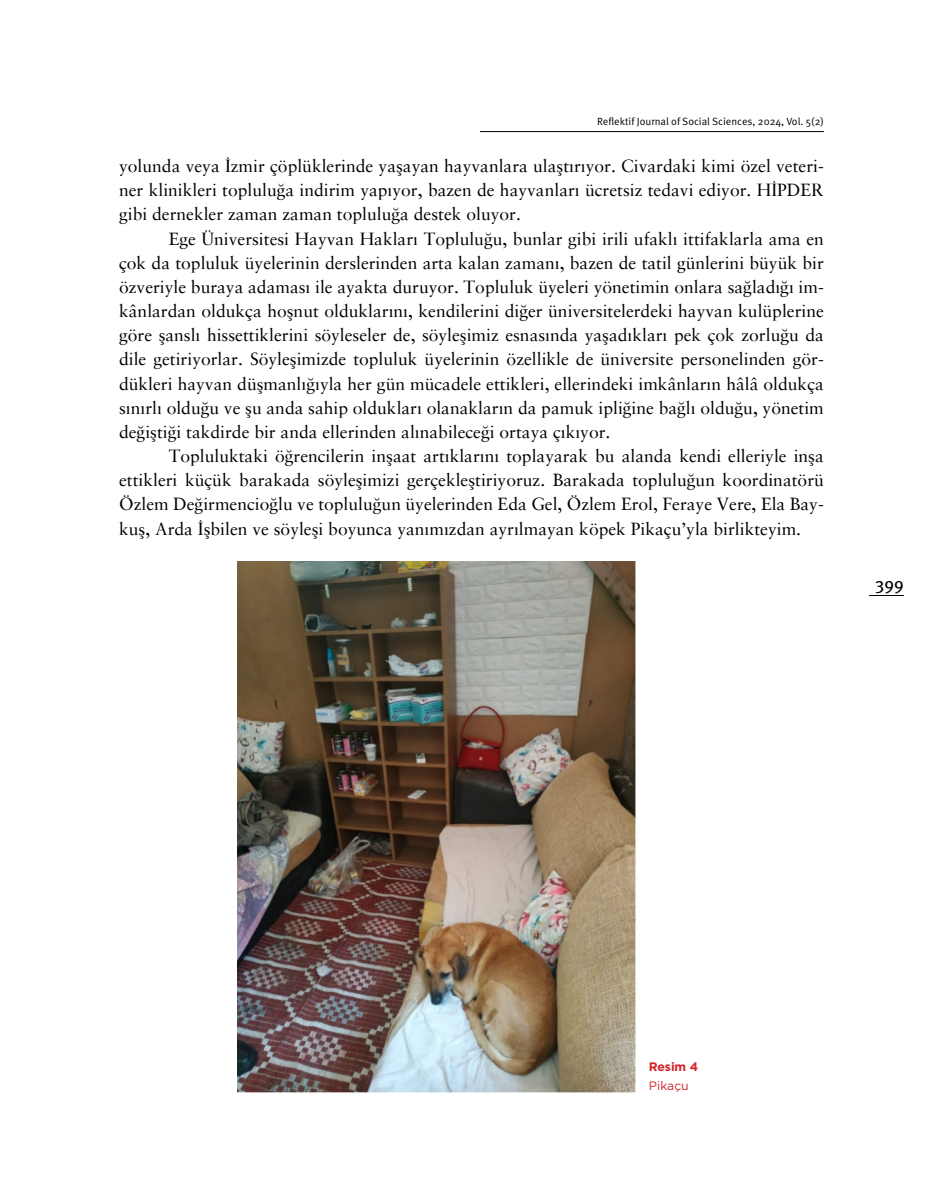
<style>
.page{position:relative;width:943px;height:1191px;background:#fff}
.page>*{position:absolute;margin:0;border:0;box-sizing:border-box;transform-origin:0 0}
.t1{font:17.5px/24.2px "Sabon TR";color:#000;text-align:justify}
.t2{font:17.5px "Meta Pro";color:#000}
.t3{font:700 12.25px "Gotham";letter-spacing:-.01em;color:#d2232a}
.t4{font:12.25px "Gotham";color:#d2232a}
.t5{font:10.5px "Meta Pro";color:#000}
</style>
<div class="page">
<hr style="left:480px;top:131px;width:343px;height:1px;background:#000">
<hr style="left:869px;top:595px;width:34px;height:1px;background:#000">
<img style="left:237px;top:561px;width:399px;height:532px">
<p class="t5" style="left:597px;top:115px;width:228px">Reflektif Journal of Social Sciences, 2024, Vol. 5(2)</p>
<p class="t1" style="left:119px;top:154px;width:706px">yolunda veya İzmir çöplüklerinde yaşayan hayvanlara ulaştırıyor. Civardaki kimi özel veteri&shy;ner klinikleri topluluğa indirim yapıyor, bazen de hayvanları ücretsiz tedavi ediyor. HİPDER gibi dernekler zaman zaman topluluğa destek oluyor.</p>
<p class="t1" style="left:119px;top:226px;width:706px;text-indent:50px">Ege Üniversitesi Hayvan Hakları Topluluğu, bunlar gibi irili ufaklı ittifaklarla ama en çok da topluluk üyelerinin derslerinden arta kalan zamanı, bazen de tatil günlerini büyük bir özveriyle buraya adaması ile ayakta duruyor. Topluluk üyeleri yönetimin onlara sağladığı im&shy;kânlardan oldukça hoşnut olduklarını, kendilerini diğer üniversitelerdeki hayvan kulüplerine göre şanslı hissettiklerini söyleseler de, söyleşimiz esnasında yaşadıkları pek çok zorluğu da dile getiriyorlar. Söyleşimizde topluluk üyelerinin özellikle de üniversite personelinden gör&shy;dükleri hayvan düşmanlığıyla her gün mücadele ettikleri, ellerindeki imkânların hâlâ oldukça sınırlı olduğu ve şu anda sahip oldukları olanakların da pamuk ipliğine bağlı olduğu, yönetim değiştiği takdirde bir anda ellerinden alınabileceği ortaya çıkıyor.</p>
<p class="t1" style="left:119px;top:444px;width:706px;text-indent:50px">Topluluktaki öğrencilerin inşaat artıklarını toplayarak bu alanda kendi elleriyle inşa ettikleri küçük barakada söyleşimizi gerçekleştiriyoruz. Barakada topluluğun koordinatörü Özlem Değirmencioğlu ve topluluğun üyelerinden Eda Gel, Özlem Erol, Feraye Vere, Ela Bay&shy;kuş, Arda İşbilen ve söyleşi boyunca yanımızdan ayrılmayan köpek Pikaçu’yla birlikteyim.</p>
<p class="t2" style="left:875px;top:573px;width:30px">399</p>
<p class="t3" style="left:649px;top:1058px;width:51px">Resim 4</p>
<p class="t4" style="left:649px;top:1077px;width:41px">Pikaçu</p>
</div>
